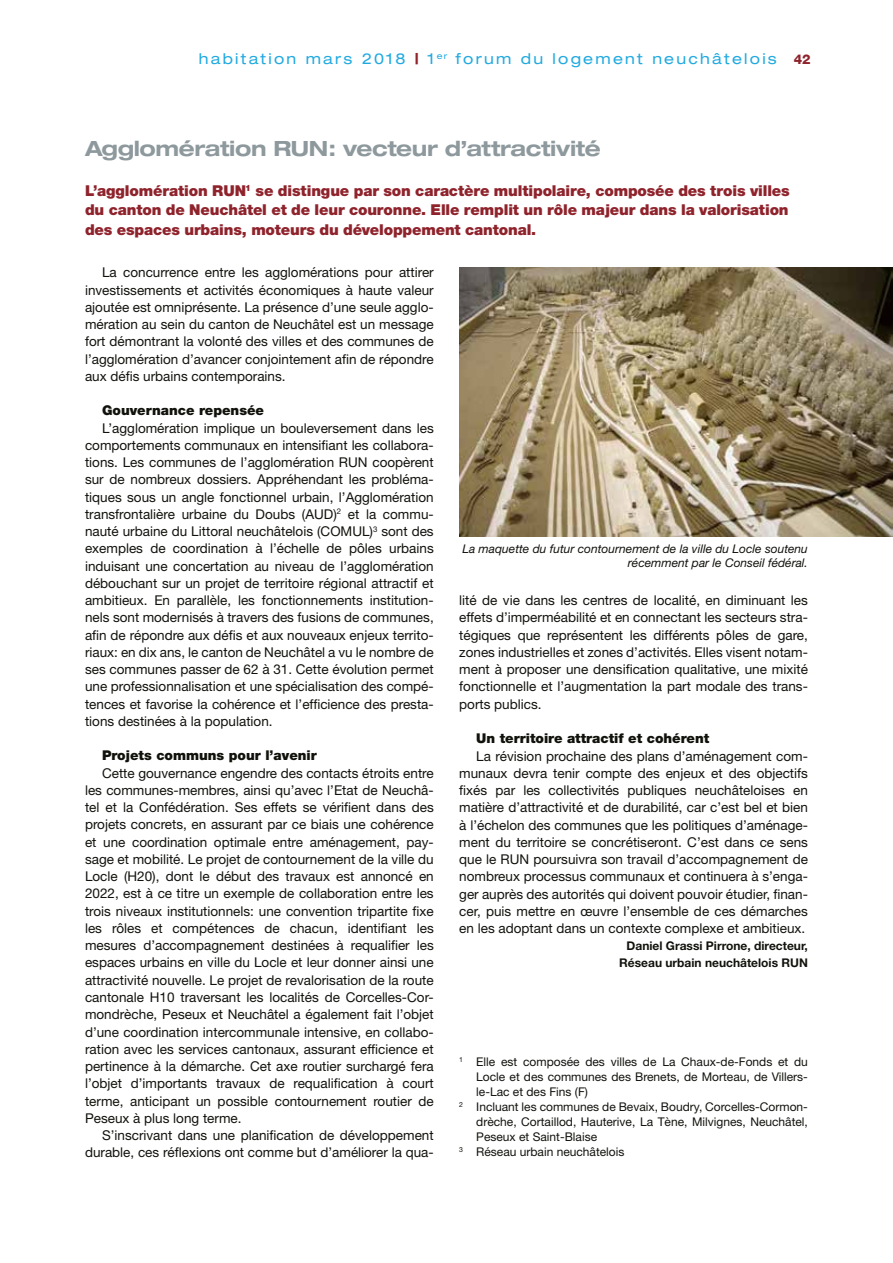
<style>
.page{position:relative;width:893px;height:1263px;background:#fff}
.page>*{position:absolute;margin:0;border:0;box-sizing:border-box;transform-origin:0 0}
.t1{font:700 expanded 21px "Helvetica Neue";letter-spacing:-.02em;color:#8e999d}
.t2{font:900 15px/19.5px "Helvetica Neue";letter-spacing:-.01em;color:#8f232c;text-align:justify}
.t3{font:expanded 15px "Helvetica Neue";letter-spacing:.15em;color:#22aae0}
.t4{font:13.5px/17.2px "Helvetica Neue";color:#12120d;text-align:justify}
.t5{font:900 13.5px "Helvetica Neue";color:#12120d}
.t6{font:800 13.5px "Helvetica Neue";color:#8f232c}
.t7{font:12px "Helvetica Neue";color:#12120d}
.t8{font:italic 12px/13.5px "Helvetica Neue";color:#12120d;text-align:right}
.t9{font:700 12px/17.2px "Helvetica Neue";color:#12120d;text-align:right}
.s1{font-weight:800;color:#8f232c}
</style>
<div class="page">
<img style="left:459px;top:267px;width:434px;height:269px">
<p class="t3" style="left:199px;top:50px;width:579px">habitation mars 2018 <span class="s1">|</span> 1<sup>er</sup> forum du logement neuchâtelois</p>
<p class="t6" style="left:794px;top:51px;width:19px">42</p>
<h1 class="t1" style="left:85px;top:135px;width:517px">Agglomération RUN: vecteur d’attractivité</h1>
<p class="t2" style="left:85px;top:180px;width:706px">L’agglomération RUN<sup>1</sup> se distingue par son caractère multipolaire, composée des trois villes du canton de Neuchâtel et de leur couronne. Elle remplit un rôle majeur dans la valorisation des espaces urbains, moteurs du développement cantonal.</p>
<p class="t4" style="left:85px;top:264px;width:350px;text-indent:17px">La concurrence entre les agglomérations pour attirer investissements et activités économiques à haute valeur ajoutée est omniprésente. La présence d’une seule agglo&shy;mération au sein du canton de Neuchâtel est un message fort démontrant la volonté des villes et des communes de l’agglomération d’avancer conjointement afin de répondre aux défis urbains contemporains.</p>
<p class="t5" style="left:102px;top:402px;width:164px">Gouvernance repensée</p>
<p class="t4" style="left:85px;top:419px;width:350px;text-indent:17px">L’agglomération implique un bouleversement dans les comportements communaux en intensifiant les collabora&shy;tions. Les communes de l’agglomération RUN coopèrent sur de nombreux dossiers. Appréhendant les probléma&shy;tiques sous un angle fonctionnel urbain, l’Agglomération transfrontalière urbaine du Doubs (AUD)<sup>2</sup> et la commu&shy;nauté urbaine du Littoral neuchâtelois (COMUL)<sup>3</sup> sont des exemples de coordination à l’échelle de pôles urbains induisant une concertation au niveau de l’agglomération débouchant sur un projet de territoire régional attractif et ambitieux. En parallèle, les fonctionnements institution&shy;nels sont modernisés à travers des fusions de communes, afin de répondre aux défis et aux nouveaux enjeux territo&shy;riaux: en dix ans, le canton de Neuchâtel a vu le nombre de ses communes passer de 62 à 31. Cette évolution permet une professionnalisation et une spécialisation des compé&shy;tences et favorise la cohérence et l’efficience des presta&shy;tions destinées à la population.</p>
<p class="t5" style="left:102px;top:747px;width:216px">Projets communs pour l’avenir</p>
<p class="t4" style="left:85px;top:764px;width:350px;text-indent:17px">Cette gouvernance engendre des contacts étroits entre les communes-membres, ainsi qu’avec l’Etat de Neuchâ&shy;tel et la Confédération. Ses effets se vérifient dans des projets concrets, en assurant par ce biais une cohérence et une coordination optimale entre aménagement, pay&shy;sage et mobilité. Le projet de contournement de la ville du Locle (H20), dont le début des travaux est annoncé en 2022, est à ce titre un exemple de collaboration entre les trois niveaux institutionnels: une convention tripartite fixe les rôles et compétences de chacun, identifiant les mesures d’accompagnement destinées à requalifier les espaces urbains en ville du Locle et leur donner ainsi une attractivité nouvelle. Le projet de revalorisation de la route cantonale H10 traversant les localités de Corcelles-Cor&shy;mondrèche, Peseux et Neuchâtel a également fait l’objet d’une coordination intercommunale intensive, en collabo&shy;ration avec les services cantonaux, assurant efficience et pertinence à la démarche. Cet axe routier surchargé fera l’objet d’importants travaux de requalification à court terme, anticipant un possible contournement routier de Peseux à plus long terme.</p>
<p class="t4" style="left:85px;top:1126px;width:350px;text-align:right">S’inscrivant dans une planification de développement durable, ces réflexions ont comme but d’améliorer la qua-</p>
<p class="t8" style="left:462px;top:542px;width:347px">La maquette du futur contournement de la ville du Locle soutenu récemment par le Conseil fédéral.</p>
<p class="t4" style="left:459px;top:592px;width:350px">lité de vie dans les centres de localité, en diminuant les effets d’imperméabilité et en connectant les secteurs stra&shy;tégiques que représentent les différents pôles de gare, zones industrielles et zones d’activités. Elles visent notam&shy;ment à proposer une densification qualitative, une mixité fonctionnelle et l’augmentation la part modale des trans&shy;ports publics.</p>
<p class="t5" style="left:476px;top:730px;width:235px">Un territoire attractif et cohérent</p>
<p class="t4" style="left:459px;top:747px;width:350px;text-indent:17px">La révision prochaine des plans d’aménagement com&shy;munaux devra tenir compte des enjeux et des objectifs fixés par les collectivités publiques neuchâteloises en matière d’attractivité et de durabilité, car c’est bel et bien à l’échelon des communes que les politiques d’aménage&shy;ment du territoire se concrétiseront. C’est dans ce sens que le RUN poursuivra son travail d’accompagnement de nombreux processus communaux et continuera à s’enga&shy;ger auprès des autorités qui doivent pouvoir étudier, finan&shy;cer, puis mettre en œuvre l’ensemble de ces démarches en les adoptant dans un contexte complexe et ambitieux.</p>
<p class="t9" style="left:619px;top:937px;width:190px">Daniel Grassi Pirrone, directeur,<br>Réseau urbain neuchâtelois RUN</p>
<p class="t7" style="left:459px;top:1055px;width:350px"><sup>1</sup> Elle est composée des villes de La Chaux-de-Fonds et du</p>
<p class="t7" style="left:476px;top:1070px;width:333px">Locle et des communes des Brenets, de Morteau, de Villers-</p>
<p class="t7" style="left:476px;top:1085px;width:113px">le-Lac et des Fins (F)</p>
<p class="t7" style="left:459px;top:1100px;width:350px"><sup>2</sup> Incluant les communes de Bevaix, Boudry, Corcelles-Cormon-</p>
<p class="t7" style="left:476px;top:1115px;width:333px">drèche, Cortaillod, Hauterive, La Tène, Milvignes, Neuchâtel,</p>
<p class="t7" style="left:476px;top:1130px;width:122px">Peseux et Saint-Blaise</p>
<p class="t7" style="left:459px;top:1145px;width:167px"><sup>3</sup> Réseau urbain neuchâtelois</p>
</div>
